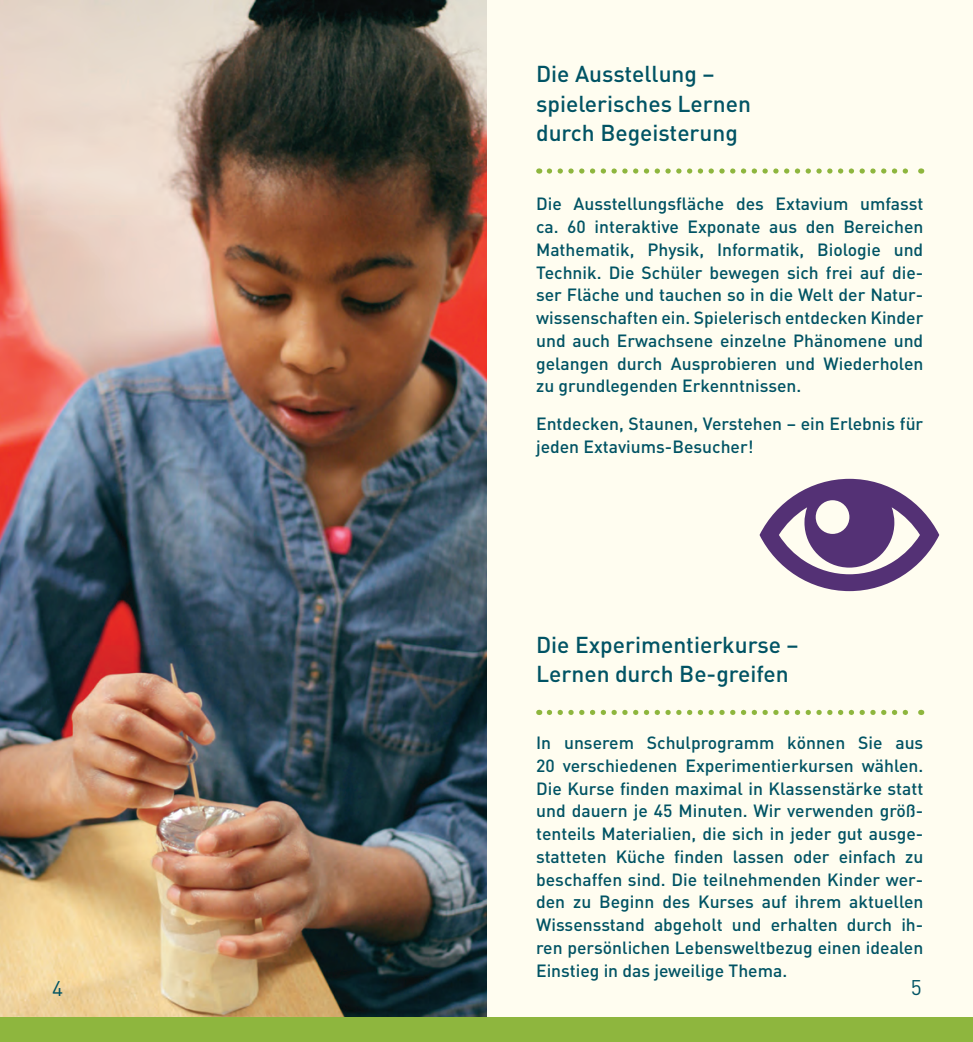
<style>
.page{position:relative;width:973px;height:1042px;background:#fff}
.page>*{position:absolute;margin:0;border:0;box-sizing:border-box;transform-origin:0 0}
.t1{font:500 22.75px/29.8px "DIN";color:#005364}
.t2{font:21px "DIN";color:#005364}
.t3{font:500 17.5px/22.8px "DIN";color:#005364;text-align:justify}
</style>
<div class="page">
<div style="left:0;top:0;width:972px;height:1042px;background:#fffdf0"></div>
<svg style="left:549px;top:168px;width:372px;height:6px"></svg>
<svg style="left:549px;top:710px;width:372px;height:5px"></svg>
<img style="left:0;top:0;width:486px;height:1017px">
<div style="left:0;top:1017px;width:972px;height:25px;background:#8eb63e"></div>
<svg style="left:759px;top:479px;width:180px;height:112px"></svg>
<h1 class="t1" style="left:536px;top:58px;width:216px">Die Ausstellung – spielerisches Lernen durch Begeisterung</h1>
<p class="t3" style="left:536px;top:192px;width:388px">Die Ausstellungsfläche des Extavium umfasst ca. 60 interaktive Exponate aus den Bereichen Mathematik, Physik, Informatik, Biologie und Technik. Die Schüler bewegen sich frei auf die&shy;ser Fläche und tauchen so in die Welt der Natur&shy;wissenschaften ein. Spielerisch entdecken Kinder und auch Erwachsene einzelne Phänomene und gelangen durch Ausprobieren und Wiederholen zu grundlegenden Erkenntnissen.</p>
<p class="t3" style="left:536px;top:412px;width:388px">Entdecken, Staunen, Verstehen – ein Erlebnis für jeden Extaviums-Besucher!</p>
<h1 class="t1" style="left:536px;top:629px;width:264px">Die Experimentierkurse –<br>Lernen durch Be-greifen</h1>
<p class="t3" style="left:536px;top:731px;width:388px">In unserem Schulprogramm können Sie aus 20 verschiedenen Experimentierkursen wählen.<br>Die Kurse finden maximal in Klassenstärke statt und dauern je 45 Minuten. Wir verwenden größ&shy;tenteils Materialien, die sich in jeder gut ausge&shy;statteten Küche finden lassen oder einfach zu beschaffen sind. Die teilnehmenden Kinder wer&shy;den zu Beginn des Kurses auf ihrem aktuellen Wissensstand abgeholt und erhalten durch ih&shy;ren persönlichen Lebensweltbezug einen idealen Einstieg in das jeweilige Thema.</p>
<p class="t2" style="left:52px;top:975px;width:12px">4</p>
<p class="t2" style="left:910px;top:974px;width:12px">5</p>
</div>
